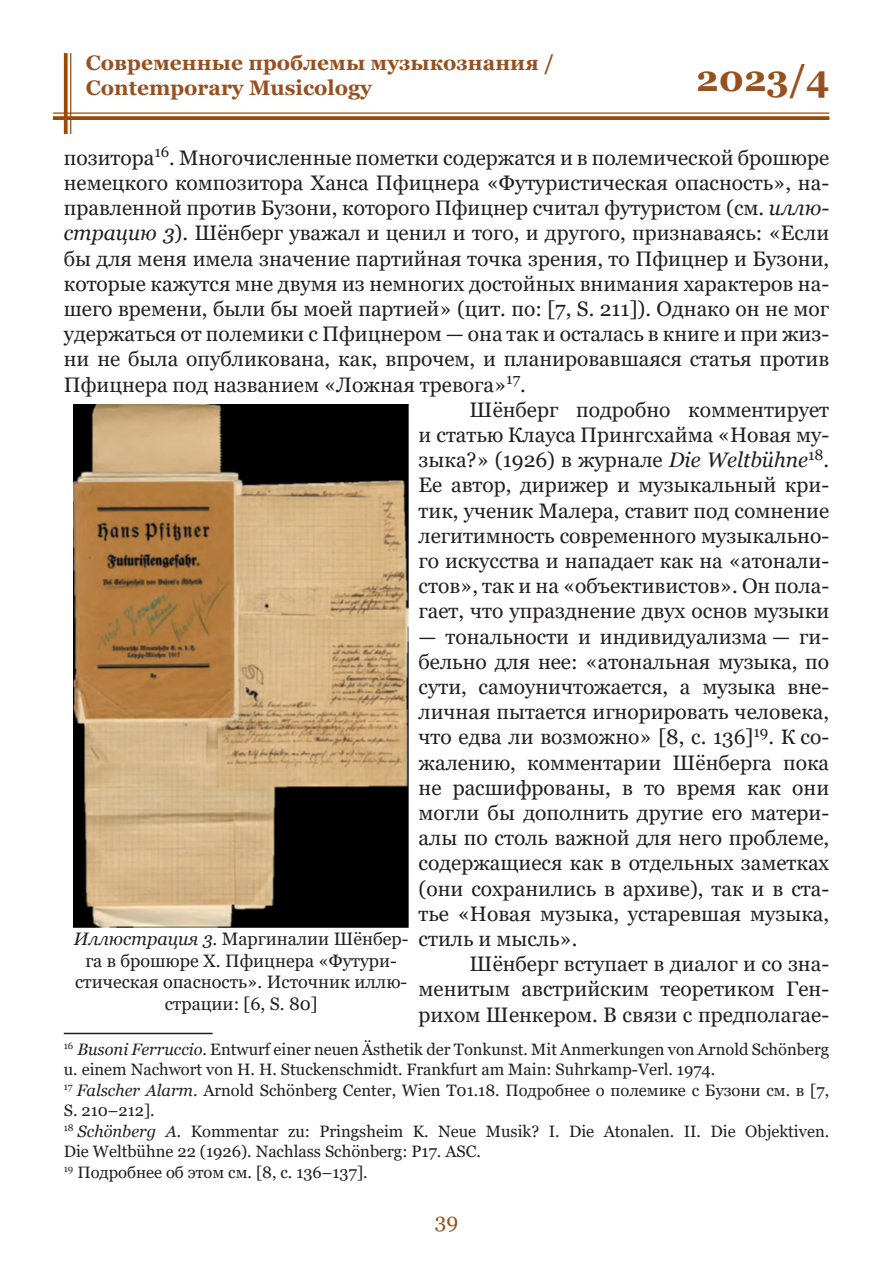
<style>
.page{position:relative;width:893px;height:1263px;background:#fff}
.page>*{position:absolute;margin:0;border:0;box-sizing:border-box;transform-origin:0 0}
.t1{font:700 36px "Georgia";color:#975120}
.t2{font:21px/25.2px "Georgia";color:#231f20;text-align:justify}
.t3{font:700 21px/25.2px "Georgia";color:#975120}
.t4{font:21px "Georgia";color:#975120}
.t5{font:18px/21.6px "Georgia";color:#231f20;text-align:center}
.Сноска{font:16.5px/19.8px "Georgia";color:#231f20}
.s1{font-style:italic}
</style>
<div class="page">
<hr style="left:53px;top:112px;width:776px;height:2px;background:#994b06">
<svg style="left:53px;top:116px;width:776px;height:4px;background:#9e5514"></svg>
<hr style="left:70px;top:53px;width:1px;height:81px;background:#994b06">
<svg style="left:64px;top:53px;width:4px;height:81px"></svg>
<hr style="left:64px;top:1033px;width:149px;height:1px;background:#231f20">
<img style="left:74px;top:405px;width:335px;height:522px">
<p class="t3" style="left:86px;top:50px;width:470px">Современные проблемы музыкознания /<br>Contemporary Musicology</p>
<h1 class="t1" style="left:696px;top:55px;width:135px">2023/4</h1>
<p class="t2" style="left:64px;top:145px;width:767px">позитора<sup>16</sup>. Многочисленные пометки содержатся и в полемической брошюре немецкого композитора Ханса Пфицнера «Футуристическая опасность», на&shy;правленной против Бузони, которого Пфицнер считал футуристом (см. <span class="s1">иллю&shy;страцию 3</span>). Шёнберг уважал и ценил и того, и другого, признаваясь: «Если бы для меня имела значение партийная точка зрения, то Пфицнер и Бузони, которые кажутся мне двумя из немногих достойных внимания характеров на&shy;шего времени, были бы моей партией» (цит. по: [7, S. 211]). Однако он не мог удержаться от полемики с Пфицнером — она так и осталась в книге и при жиз&shy;ни не была опубликована, как, впрочем, и планировавшаяся статья против Пфицнера под названием «Ложная тревога»<sup>17</sup>.</p>
<p class="t2" style="left:419px;top:397px;width:412px;text-indent:51px">Шёнберг подробно комментирует и статью Клауса Прингсхайма «Новая му&shy;зыка?» (1926) в журнале <span class="s1">Die Weltbühne</span><sup>18</sup>.<br>Ее автор, дирижер и музыкальный кри&shy;тик, ученик Малера, ставит под сомнение легитимность современного музыкально&shy;го искусства и нападает как на «атонали&shy;стов», так и на «объективистов». Он пола&shy;гает, что упразднение двух основ музыки</p>
<p class="t2" style="left:419px;top:624px;width:412px">— тональности и индивидуализма — ги&shy;бельно для нее: «атональная музыка, по сути, самоуничтожается, а музыка вне&shy;личная пытается игнорировать человека, что едва ли возможно» [8, c. 136]<sup>19</sup>. К со&shy;жалению, комментарии Шёнберга пока не расшифрованы, в то время как они могли бы дополнить другие его матери&shy;алы по столь важной для него проблеме, содержащиеся как в отдельных заметках (они сохранились в архиве), так и в ста&shy;тье «Новая музыка, устаревшая музыка, стиль и мысль».</p>
<p class="t2" style="left:419px;top:952px;width:412px;text-indent:51px">Шёнберг вступает в диалог и со зна&shy;менитым австрийским теоретиком Ген&shy;рихом Шенкером. В связи с предполагае-</p>
<p class="Сноска" style="left:64px;top:1039px;width:767px"><sup>16</sup> <span class="s1">Busoni Ferruccio</span>. Entwurf einer neuen Ästhetik der Tonkunst. Mit Anmerkungen von Arnold Schönberg u. einem Nachwort von H. H. Stuckenschmidt. Frankfurt am Main: Suhrkamp-Verl. 1974.</p>
<p class="Сноска" style="left:64px;top:1080px;width:767px"><sup>17</sup> <span class="s1">Falscher Alarm</span>. Arnold Schönberg Center, Wien T01.18. Подробнее о полемике с Бузони см. в [7,<br>S. 210–212].</p>
<p class="Сноска" style="left:64px;top:1121px;width:767px"><sup>18</sup> <span class="s1">Schönberg A.</span> Kommentar zu: Pringsheim K. Neue Musik? I. Die Atonalen. II. Die Objektiven.<br>Die Weltbühne 22 (1926). Nachlass Schönberg: P17. ASC.</p>
<p class="Сноска" style="left:64px;top:1163px;width:305px"><sup>19</sup> Подробнее об этом см. [8, c. 136–137].</p>
<p class="t5" style="left:74px;top:928px;width:336px"><span class="s1">Иллюстрация 3</span>. Маргиналии Шёнбер&shy;га в брошюре Х. Пфицнера «Футури&shy;стическая опасность». Источник иллю&shy;страции: [6, S. 80]</p>
<p class="t4" style="left:435px;top:1207px;width:25px">39</p>
</div>
